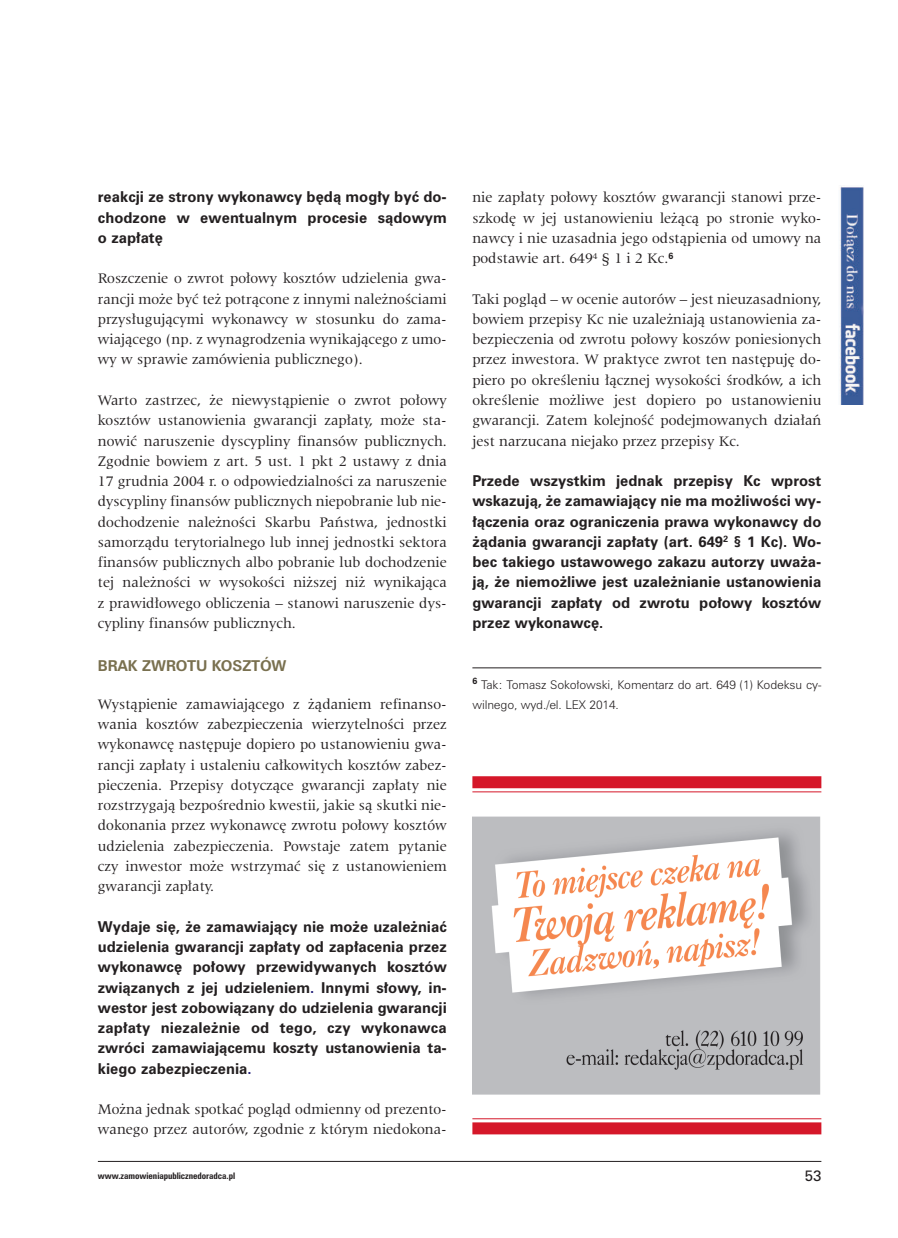
<style>
.page{position:relative;width:898px;height:1238px;background:#fff}
.page>*{position:absolute;margin:0;border:0;box-sizing:border-box;transform-origin:0 0}
.t1{font:15px/20.2px "Latin 725 PL";color:#231f20;text-align:justify}
.t2{font:700 15px/20.2px "Zurich PL";color:#231f20;text-align:justify}
.t3{font:700 15px "Zurich PL";letter-spacing:-.005em;color:#79704f}
.t4{font:15px "Zurich PL";color:#231f20}
.t5{font:300 12px/20.2px "Zurich PL";letter-spacing:-.01em;color:#231f20}
.t6{font:700 condensed 9px "Zurich PL";letter-spacing:-.005em;color:#231f20}
.s1{color:#26237b}
</style>
<div class="page">
<hr style="left:472px;top:667px;width:349px;height:1px;background:#231f20">
<hr style="left:98px;top:1160px;width:723px;height:1px;background:#231f20">
<img style="left:840px;top:186px;width:23px;height:219px">
<img style="left:472px;top:816px;width:349px;height:279px">
<div style="left:472px;top:776px;width:349px;height:12px;background:#d51729"></div>
<hr style="left:472px;top:791px;width:349px;height:1px;background:#d51729">
<div style="left:472px;top:1122px;width:349px;height:12px;background:#d51729"></div>
<hr style="left:472px;top:1118px;width:349px;height:1px;background:#d51729">
<p class="t2" style="left:98px;top:188px;width:350px">reakcji ze strony wykonawcy b´dà mog∏y byç do&shy;chodzone w ewentualnym procesie sàdowym o zap∏at´</p>
<p class="t1" style="left:98px;top:269px;width:350px">Roszczenie o zwrot po∏owy kosztów udzielenia gwa&shy;rancji mo˝e byç te˝ potràcone z innymi nale˝noÊciami przys∏ugujàcymi wykonawcy w stosunku do zama&shy;wiajàcego (np. z wynagrodzenia wynikajàcego z umo&shy;wy w sprawie zamówienia publicznego).</p>
<p class="t1" style="left:98px;top:391px;width:350px">Warto zastrzec, ˝e niewystàpienie o zwrot po∏owy kosztów ustanowienia gwarancji zap∏aty, mo˝e sta&shy;nowiç naruszenie dyscypliny finansów publicznych.<br>Zgodnie bowiem z art. 5 ust. 1 pkt 2 ustawy z dnia 17 grudnia 2004 r. o odpowiedzialnoÊci za naruszenie dyscypliny finansów publicznych niepobranie lub nie&shy;dochodzenie nale˝noÊci Skarbu Paƒstwa, jednostki samorzàdu terytorialnego lub innej jednostki sektora finansów publicznych albo pobranie lub dochodzenie tej nale˝noÊci w wysokoÊci ni˝szej ni˝ wynikajàca z prawid∏owego obliczenia – stanowi naruszenie dys&shy;cypliny finansów publicznych.</p>
<p class="t3" style="left:98px;top:660px;width:190px">BRAK ZWROTU KOSZTÓW</p>
<p class="t1" style="left:98px;top:695px;width:350px">Wystàpienie zamawiajàcego z ˝àdaniem refinanso&shy;wania kosztów zabezpieczenia wierzytelnoÊci przez wykonawc´ nast´puje dopiero po ustanowieniu gwa&shy;rancji zap∏aty i ustaleniu ca∏kowitych kosztów zabez&shy;pieczenia. Przepisy dotyczàce gwarancji zap∏aty nie rozstrzygajà bezpoÊrednio kwestii, jakie sà skutki nie&shy;dokonania przez wykonawc´ zwrotu po∏owy kosztów udzielenia zabezpieczenia. Powstaje zatem pytanie czy inwestor mo˝e wstrzymaç si´ z ustanowieniem gwarancji zap∏aty.</p>
<p class="t2" style="left:98px;top:917px;width:350px">Wydaje si´, ˝e zamawiajàcy nie mo˝e uzale˝niaç udzielenia gwarancji zap∏aty od zap∏acenia przez wykonawc´ po∏owy przewidywanych kosztów zwiàzanych z jej udzieleniem<span class="s1">.</span> Innymi s∏owy, in&shy;westor jest zobowiàzany do udzielenia gwarancji zap∏aty niezale˝nie od tego, czy wykonawca zwróci zamawiajàcemu koszty ustanowienia ta&shy;kiego zabezpieczenia<span class="s1">.</span></p>
<p class="t1" style="left:98px;top:1100px;width:350px">Mo˝na jednak spotkaç poglàd odmienny od prezento&shy;wanego przez autorów, zgodnie z którym niedokona-</p>
<p class="t6" style="left:98px;top:1171px;width:139px">www.zamowieniapublicznedoradca.pl</p>
<p class="t1" style="left:472px;top:188px;width:350px">nie zap∏aty po∏owy kosztów gwarancji stanowi prze&shy;szkod´ w jej ustanowieniu le˝àcà po stronie wyko&shy;nawcy i nie uzasadnia jego odstàpienia od umowy na podstawie art. 649<sup>4</sup> § 1 i 2 Kc.<sup>6</sup></p>
<p class="t1" style="left:472px;top:290px;width:350px">Taki poglàd – w ocenie autorów – jest nieuzasadniony, bowiem przepisy Kc nie uzale˝niajà ustanowienia za&shy;bezpieczenia od zwrotu po∏owy koszów poniesionych przez inwestora. W praktyce zwrot ten nast´puj´ do&shy;piero po okreÊleniu ∏àcznej wysokoÊci Êrodków, a ich okreÊlenie mo˝liwe jest dopiero po ustanowieniu gwarancji. Zatem kolejnoÊç podejmowanych dzia∏aƒ jest narzucana niejako przez przepisy Kc.</p>
<p class="t2" style="left:472px;top:472px;width:350px">Przede wszystkim jednak przepisy Kc wprost wskazujà, ˝e zamawiajàcy nie ma mo˝liwoÊci wy-∏àczenia oraz ograniczenia prawa wykonawcy do ˝àdania gwarancji zap∏aty (art. 649<sup>2</sup> § 1 Kc). Wo&shy;bec takiego ustawowego zakazu autorzy uwa˝a&shy;jà, ˝e niemo˝liwe jest uzale˝nianie ustanowienia gwarancji zap∏aty od zwrotu po∏owy kosztów przez wykonawc´.</p>
<p class="t5" style="left:472px;top:675px;width:350px"><sup>6</sup> Tak: Tomasz Soko∏owski, Komentarz do art. 649 (1) Kodeksu cy&shy;wilnego, wyd./el. LEX 2014.</p>
<p class="t4" style="left:804px;top:1169px;width:18px">53</p>
</div>
